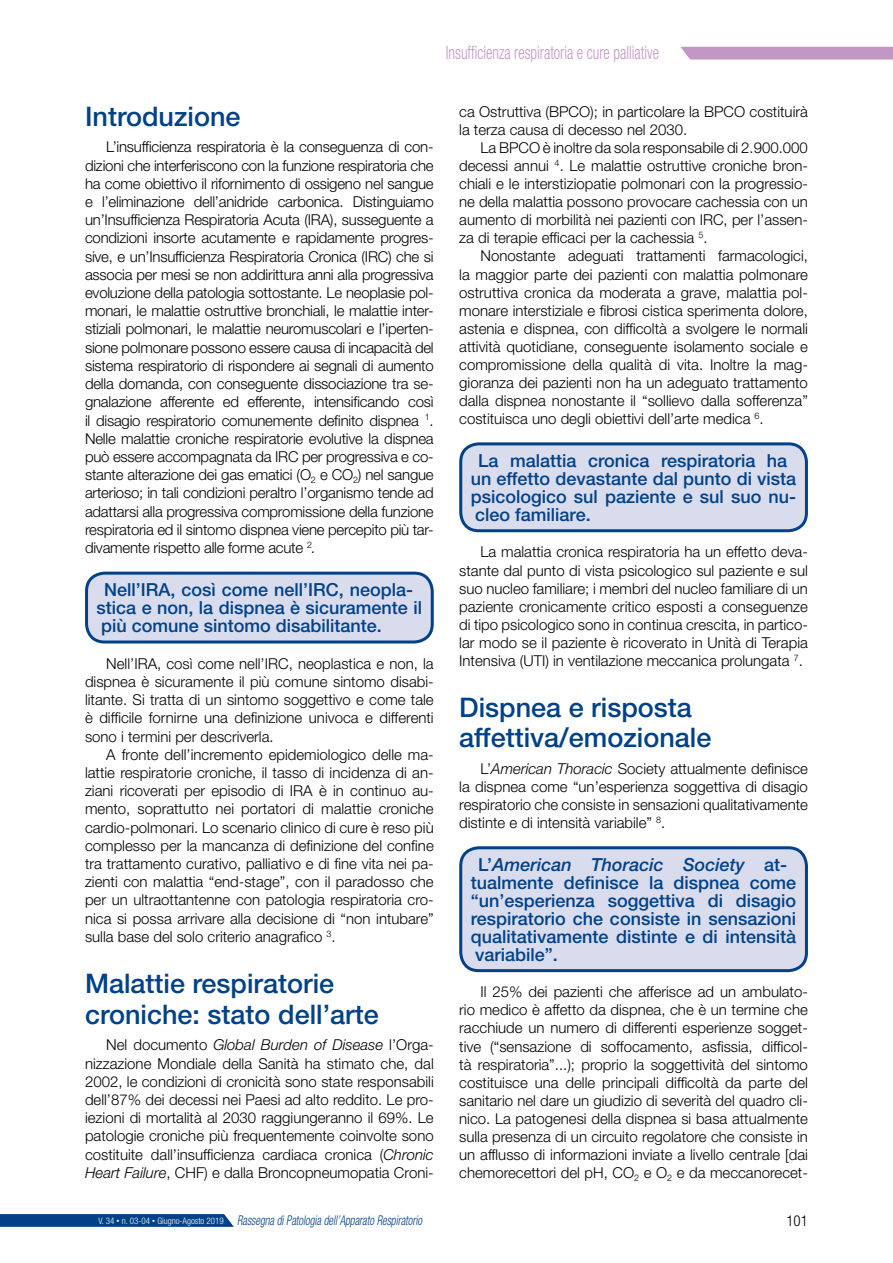
<style>
.page{position:relative;width:893px;height:1263px;background:#fff}
.page>*{position:absolute;margin:0;border:0;box-sizing:border-box;transform-origin:0 0}
.t1{font:500 27px/30.2px "Helvetica Neue LT Std";color:#004188}
.t2{font:300 condensed 18.45px "Helvetica Neue LT Std";color:#c297c5;scale:.8 1}
.t3{font:500 18px/18px "Helvetica Neue LT Std";color:#004188}
.t4{font:300 15px/18.1px "Helvetica Neue LT Std";color:#000;text-align:justify}
.t5{font:300 condensed 15px "Helvetica Neue LT Std";color:#000}
.t6{font:italic 300 condensed 13.5px "Helvetica Neue LT Std";color:#004188;scale:.8 1}
.s1{font-style:italic}
.s2{font-style:normal;font-size:9px;color:#fff}
.s3{font-style:normal;font-size:6px;color:#fff}
</style>
<div class="page">
<svg style="left:680px;top:47px;width:213px;height:13px;background:#c59dc8"></svg>
<svg style="left:0;top:1214px;width:234px;height:13px;background:#09488c"></svg>
<div style="left:87px;top:573px;width:345px;height:69px;background:#d9dced;border-radius:18px"></div>
<div style="left:85px;top:572px;width:349px;height:71px;border:3px solid #004188;border-radius:18px"></div>
<div style="left:461px;top:444px;width:345px;height:87px;background:#d9dced;border-radius:18px"></div>
<div style="left:459px;top:442px;width:349px;height:90px;border:3px solid #004188;border-radius:18px"></div>
<div style="left:461px;top:848px;width:345px;height:123px;background:#d9dced;border-radius:18px"></div>
<div style="left:459px;top:846px;width:349px;height:126px;border:3px solid #004188;border-radius:18px"></div>
<p class="t2" style="left:446px;top:42px;width:268px">Insufficienza respiratoria e cure palliative</p>
<h1 class="t1" style="left:85px;top:101px;width:157px">Introduzione</h1>
<p class="t4" style="left:85px;top:138px;width:350px;text-indent:21px">L’insufficienza respiratoria è la conseguenza di con&shy;dizioni che interferiscono con la funzione respiratoria che ha come obiettivo il rifornimento di ossigeno nel sangue e l’eliminazione dell’anidride carbonica. Distinguiamo un’Insufficienza Respiratoria Acuta (IRA), susseguente a condizioni insorte acutamente e rapidamente progres&shy;sive, e un’Insufficienza Respiratoria Cronica (IRC) che si associa per mesi se non addirittura anni alla progressiva evoluzione della patologia sottostante. Le neoplasie pol&shy;monari, le malattie ostruttive bronchiali, le malattie inter&shy;stiziali polmonari, le malattie neuromuscolari e l’iperten&shy;sione polmonare possono essere causa di incapacità del sistema respiratorio di rispondere ai segnali di aumento della domanda, con conseguente dissociazione tra se&shy;gnalazione afferente ed efferente, intensificando così il disagio respiratorio comunemente definito dispnea <sup>1</sup>.<br>Nelle malattie croniche respiratorie evolutive la dispnea può essere accompagnata da IRC per progressiva e co&shy;stante alterazione dei gas ematici (O<sub>2</sub> e CO<sub>2</sub>) nel sangue arterioso; in tali condizioni peraltro l’organismo tende ad adattarsi alla progressiva compromissione della funzione respiratoria ed il sintomo dispnea viene percepito più tar&shy;divamente rispetto alle forme acute <sup>2</sup><span class="s1">.</span></p>
<p class="t3" style="left:97px;top:580px;width:327px;text-indent:8px">Nell’IRA, così come nell’IRC, neopla&shy;stica e non, la dispnea è sicuramente il più comune sintomo disabilitante.</p>
<p class="t4" style="left:85px;top:654px;width:350px;text-indent:21px">Nell’IRA, così come nell’IRC, neoplastica e non, la dispnea è sicuramente il più comune sintomo disabi&shy;litante. Si tratta di un sintomo soggettivo e come tale è difficile fornirne una definizione univoca e differenti sono i termini per descriverla.</p>
<p class="t4" style="left:85px;top:745px;width:350px;text-indent:21px">A fronte dell’incremento epidemiologico delle ma&shy;lattie respiratorie croniche, il tasso di incidenza di an&shy;ziani ricoverati per episodio di IRA è in continuo au&shy;mento, soprattutto nei portatori di malattie croniche cardio-polmonari. Lo scenario clinico di cure è reso più complesso per la mancanza di definizione del confine tra trattamento curativo, palliativo e di fine vita nei pa&shy;zienti con malattia “end-stage”, con il paradosso che per un ultraottantenne con patologia respiratoria cro&shy;nica si possa arrivare alla decisione di “non intubare” sulla base del solo criterio anagrafico <sup>3</sup>.</p>
<h1 class="t1" style="left:85px;top:968px;width:295px">Malattie respiratorie croniche: stato dell’arte</h1>
<p class="t4" style="left:85px;top:1036px;width:350px;text-indent:21px">Nel documento <span class="s1">Global Burden of Disease</span> l’Orga&shy;nizzazione Mondiale della Sanità ha stimato che, dal 2002, le condizioni di cronicità sono state responsabili dell’87% dei decessi nei Paesi ad alto reddito. Le pro&shy;iezioni di mortalità al 2030 raggiungeranno il 69%. Le patologie croniche più frequentemente coinvolte sono costituite dall’insufficienza cardiaca cronica (<span class="s1">Chronic Heart Failure</span>, CHF) e dalla Broncopneumopatia Croni-</p>
<p class="t4" style="left:459px;top:102px;width:350px">ca Ostruttiva (BPCO); in particolare la BPCO costituirà la terza causa di decesso nel 2030.</p>
<p class="t4" style="left:459px;top:138px;width:350px;text-indent:21px">La BPCO è inoltre da sola responsabile di 2.900.000 decessi annui <sup>4</sup>. Le malattie ostruttive croniche bron&shy;chiali e le interstiziopatie polmonari con la progressio&shy;ne della malattia possono provocare cachessia con un aumento di morbilità nei pazienti con IRC, per l’assen&shy;za di terapie efficaci per la cachessia <sup>5</sup>.</p>
<p class="t4" style="left:459px;top:247px;width:350px;text-indent:21px">Nonostante adeguati trattamenti farmacologici, la maggior parte dei pazienti con malattia polmonare ostruttiva cronica da moderata a grave, malattia pol&shy;monare interstiziale e fibrosi cistica sperimenta dolore, astenia e dispnea, con difficoltà a svolgere le normali attività quotidiane, conseguente isolamento sociale e compromissione della qualità di vita. Inoltre la mag&shy;gioranza dei pazienti non ha un adeguato trattamento dalla dispnea nonostante il “sollievo dalla sofferenza” costituisca uno degli obiettivi dell’arte medica <sup>6</sup>.</p>
<p class="t3" style="left:471px;top:451px;width:327px;text-indent:8px">La malattia cronica respiratoria ha un effetto devastante dal punto di vista psicologico sul paziente e sul suo nu&shy;cleo familiare.</p>
<p class="t4" style="left:459px;top:543px;width:350px;text-indent:21px">La malattia cronica respiratoria ha un effetto deva&shy;stante dal punto di vista psicologico sul paziente e sul suo nucleo familiare; i membri del nucleo familiare di un paziente cronicamente critico esposti a conseguenze di tipo psicologico sono in continua crescita, in partico&shy;lar modo se il paziente è ricoverato in Unità di Terapia Intensiva (UTI) in ventilazione meccanica prolungata <sup>7</sup>.</p>
<h1 class="t1" style="left:459px;top:692px;width:254px">Dispnea e risposta affettiva/emozionale</h1>
<p class="t4" style="left:459px;top:759px;width:350px;text-indent:21px">L’<span class="s1">American Thoracic</span> Society attualmente definisce la dispnea come “un’esperienza soggettiva di disagio respiratorio che consiste in sensazioni qualitativamente distinte e di intensità variabile” <sup>8</sup>.</p>
<p class="t3" style="left:471px;top:855px;width:327px;text-indent:8px">L’<span class="s1">American Thoracic Society</span> at&shy;tualmente definisce la dispnea come “un’esperienza soggettiva di disagio respiratorio che consiste in sensazioni qualitativamente distinte e di intensità variabile”.</p>
<p class="t4" style="left:459px;top:983px;width:350px;text-indent:21px">Il 25% dei pazienti che afferisce ad un ambulato&shy;rio medico è affetto da dispnea, che è un termine che racchiude un numero di differenti esperienze sogget&shy;tive (“sensazione di soffocamento, asfissia, difficol&shy;tà respiratoria”...); proprio la soggettività del sintomo costituisce una delle principali difficoltà da parte del sanitario nel dare un giudizio di severità del quadro cli&shy;nico. La patogenesi della dispnea si basa attualmente sulla presenza di un circuito regolatore che consiste in un afflusso di informazioni inviate a livello centrale [dai chemorecettori del pH, CO<sub>2</sub> e O<sub>2</sub> e da meccanorecet-</p>
<p class="t6" style="left:98px;top:1212px;width:406px"><span class="s2">V. 34</span> <span class="s3">•</span> <span class="s2">n. 03-04</span> <span class="s3">•</span> <span class="s2">Giugno-Agosto 2019</span> Rassegna di Patologia dell’Apparato Respiratorio</p>
<p class="t5" style="left:786px;top:1212px;width:23px">101</p>
</div>
